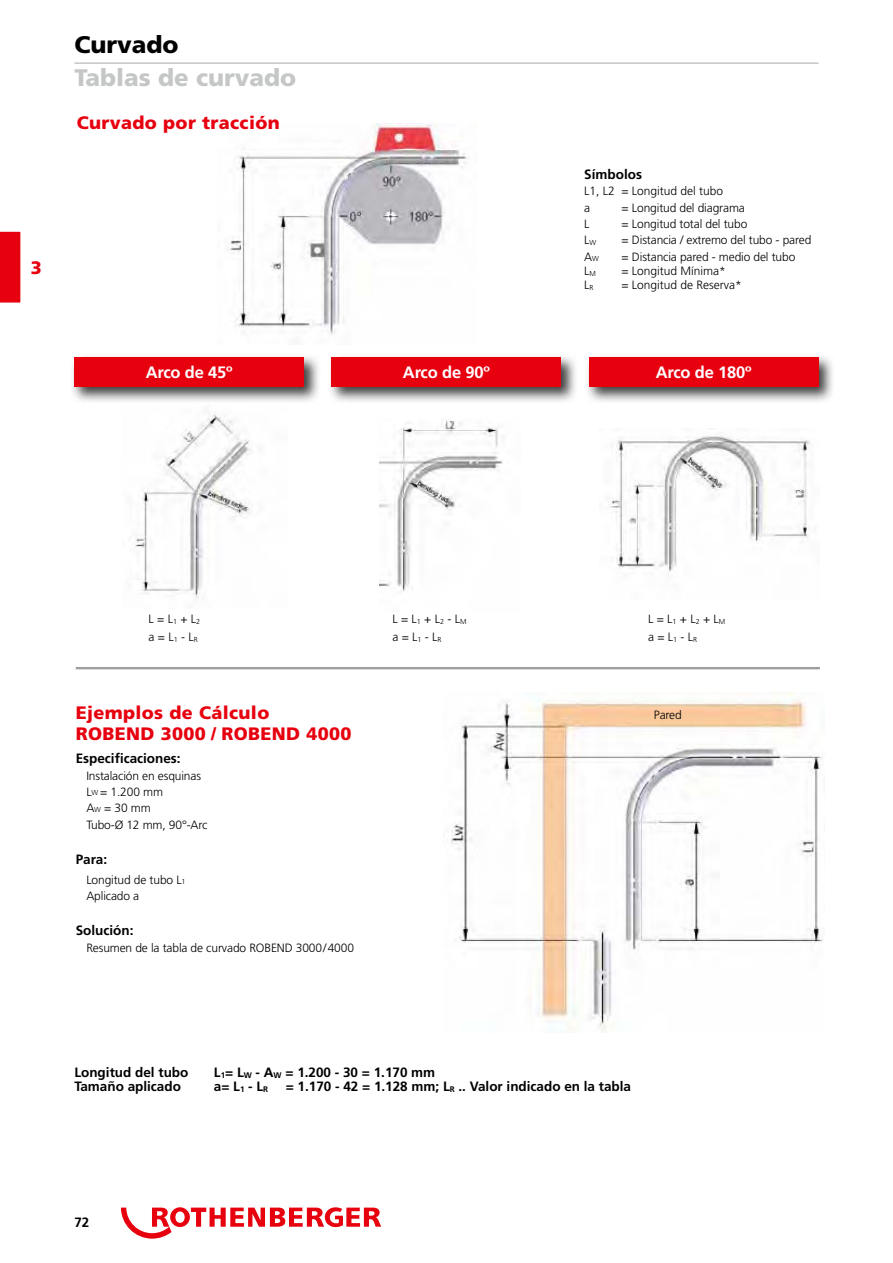
<style>
.page{position:relative;width:893px;height:1263px;background:#fff}
.page>*{position:absolute;margin:0;border:0;box-sizing:border-box;transform-origin:0 0}
.t1{font:900 24px "Frutiger LT";color:#c5c7c7}
.t2{font:900 24px "Frutiger LT";color:#000}
.t3{font:900 18px/21px "Frutiger LT";letter-spacing:.02em;color:#e7000e}
.t4{font:700 16.5px "Frutiger LT";letter-spacing:-.01em;color:#fff}
.t5{font:700 13.5px "Frutiger LT";color:#000}
.t6{font:300 12px/16.4px "Frutiger LT";letter-spacing:-.01em;color:#000}
.s1{font-size:7.2px}
</style>
<div class="page">
<svg style="left:0;top:231px;width:21px;height:72px;background:#e80b19"></svg>
<svg style="left:121px;top:1207px;width:260px;height:31px"></svg>
<img style="left:227px;top:123px;width:241px;height:212px">
<hr style="left:76px;top:667px;width:744px;height:2px;background:#9d9e9e">
<hr style="left:74px;top:62px;width:745px;height:2px;background:#c5c7c7">
<img style="left:73px;top:356px;width:246px;height:45px">
<div style="left:74px;top:357px;width:230px;height:30px;background:#e7000e"></div>
<img style="left:587px;top:356px;width:246px;height:45px">
<div style="left:589px;top:357px;width:230px;height:30px;background:#e7000e"></div>
<img style="left:330px;top:356px;width:246px;height:45px">
<div style="left:332px;top:357px;width:229px;height:30px;background:#e7000e"></div>
<img style="left:132px;top:412px;width:119px;height:189px">
<img style="left:379px;top:420px;width:124px;height:172px">
<img style="left:607px;top:436px;width:203px;height:136px">
<img style="left:451px;top:692px;width:373px;height:340px">
<h2 class="t3" style="left:31px;top:257px;width:13px">3</h2>
<h1 class="t2" style="left:74px;top:30px;width:106px">Curvado</h1>
<h1 class="t1" style="left:74px;top:64px;width:223px">Tablas de curvado</h1>
<h2 class="t3" style="left:77px;top:112px;width:204px">Curvado por tracción</h2>
<p class="t5" style="left:584px;top:166px;width:59px">Símbolos</p>
<p class="t6" style="left:584px;top:183px;width:141px">L1, L2 = Longitud del tubo a</p>
<p class="t6" style="left:621px;top:199px;width:125px">= Longitud del diagrama</p>
<p class="t6" style="left:584px;top:216px;width:7px">L</p>
<p class="t6" style="left:621px;top:216px;width:127px">= Longitud total del tubo</p>
<p class="t6" style="left:584px;top:232px;width:14px">L<span class="s1">W</span></p>
<p class="t6" style="left:621px;top:232px;width:191px">= Distancia / extremo del tubo - pared</p>
<p class="t6" style="left:584px;top:249px;width:16px">A<span class="s1">W</span></p>
<p class="t6" style="left:621px;top:249px;width:175px">= Distancia pared - medio del tubo</p>
<p class="t6" style="left:584px;top:263px;width:13px">L<span class="s1">M</span></p>
<p class="t6" style="left:621px;top:263px;width:106px">= Longitud Mínima*</p>
<p class="t6" style="left:584px;top:277px;width:11px">L<span class="s1">R</span></p>
<p class="t6" style="left:621px;top:277px;width:122px">= Longitud de Reserva*</p>
<h3 class="t4" style="left:146px;top:363px;width:89px">Arco de 45º</h3>
<h3 class="t4" style="left:403px;top:363px;width:89px">Arco de 90º</h3>
<h3 class="t4" style="left:656px;top:363px;width:98px">Arco de 180º</h3>
<p class="t6" style="left:149px;top:610px;width:53px;line-height:18px">L = L<span class="s1">1</span> + L<span class="s1">2 </span>a = L<span class="s1">1</span> - L<span class="s1">R</span></p>
<p class="t6" style="left:392px;top:610px;width:76px;line-height:18px">L = L<span class="s1">1</span> + L<span class="s1">2</span> - L<span class="s1">M </span>a = L<span class="s1">1</span> - L<span class="s1">R</span></p>
<p class="t6" style="left:648px;top:610px;width:79px;line-height:18px">L = L<span class="s1">1</span> + L<span class="s1">2</span> + L<span class="s1">M </span>a = L<span class="s1">1</span> - L<span class="s1">R</span></p>
<h2 class="t3" style="left:76px;top:702px;width:277px">Ejemplos de Cálculo<br>ROBEND 3000 / ROBEND 4000</h2>
<p class="t5" style="left:76px;top:750px;width:107px">Especificaciones:</p>
<p class="t6" style="left:86px;top:767px;width:123px">Instalación en esquinas<br>L<span class="s1">W</span> = 1.200 mm<br>A<span class="s1">W</span> = 30 mm<br>Tubo-Ø 12 mm, 90°-Arc</p>
<p class="t5" style="left:76px;top:851px;width:33px">Para:</p>
<p class="t6" style="left:86px;top:872px;width:101px">Longitud de tubo L<span class="s1">1<br></span>Aplicado a</p>
<p class="t5" style="left:76px;top:923px;width:59px">Solución:</p>
<p class="t6" style="left:86px;top:939px;width:269px">Resumen de la tabla de curvado ROBEND 3000/4000</p>
<p class="t6" style="left:654px;top:707px;width:29px">Pared</p>
<p class="t5" style="left:74px;top:1064px;width:116px">Longitud del tubo</p>
<p class="t5" style="left:214px;top:1064px;width:223px">L<sub>1</sub>= L<sub>W</sub> - A<sub>W</sub> = 1.200 - 30 = 1.170 mm</p>
<p class="t5" style="left:74px;top:1078px;width:108px">Tamaño aplicado</p>
<p class="t5" style="left:214px;top:1078px;width:56px">a= L<sub>1</sub> - L<sub>R</sub></p>
<p class="t5" style="left:286px;top:1078px;width:347px">= 1.170 - 42 = 1.128 mm; L<sub>R</sub> .. Valor indicado en la tabla</p>
<p class="t5" style="left:74px;top:1214px;width:16px">72</p>
</div>
